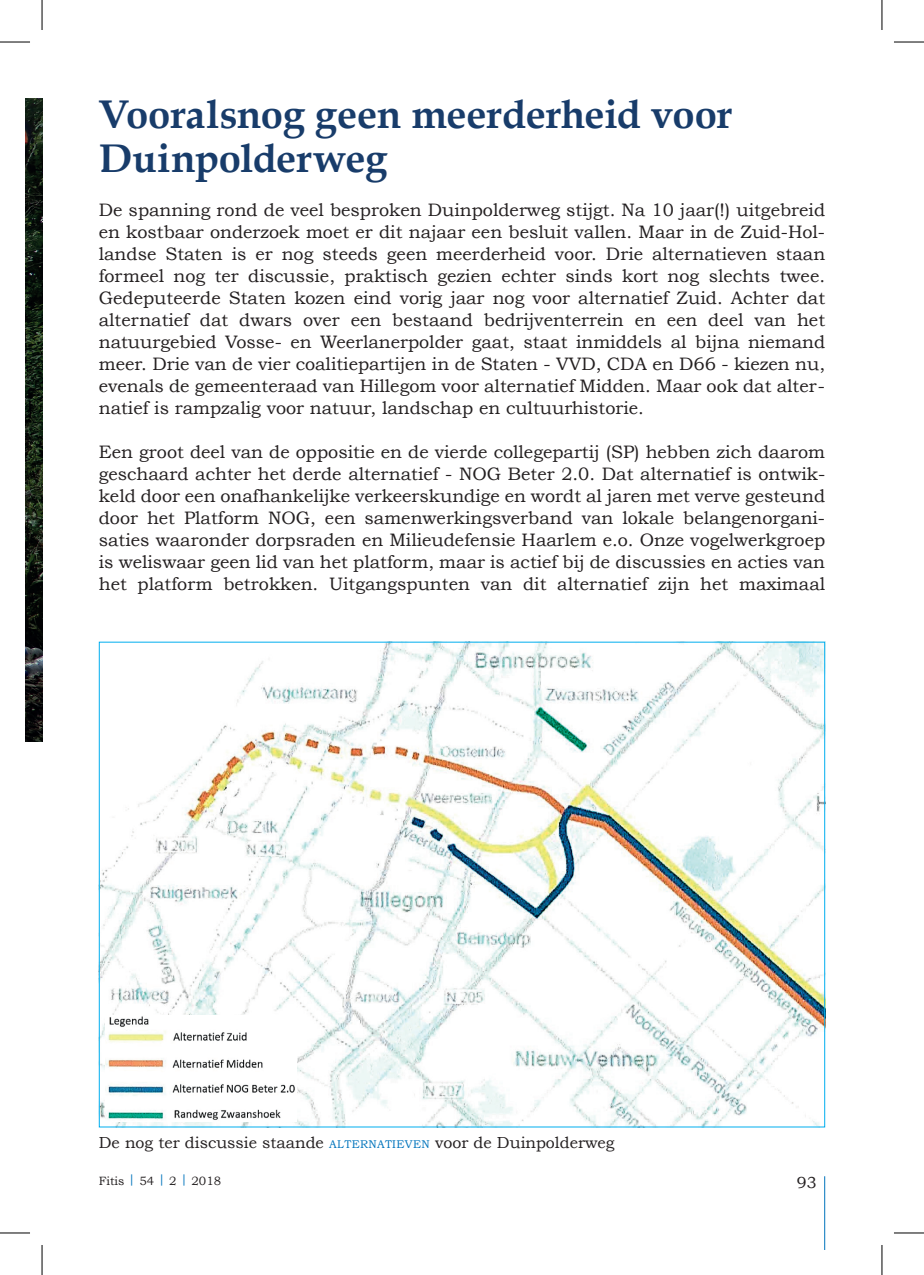
<style>
.page{position:relative;width:924px;height:1275px;background:#fff}
.page>*{position:absolute;margin:0;border:0;box-sizing:border-box;transform-origin:0 0}
.t1{font:700 40px/44px "Book Antiqua";letter-spacing:-.005em;color:#183c6a}
.t2{font:18px/22px "Bookman Old Style";color:#231f20;text-align:justify}
.t3{font:16px "Bookman Old Style";color:#231f20}
.t4{font:12px "Bookman Old Style";color:#231f20}
.s1{font-size:11.2px;color:#0074bc}
</style>
<div class="page">
<hr style="left:823px;top:1176px;width:1px;height:74px;background:#0074bc">
<img style="left:25px;top:99px;width:17px;height:642px">
<img style="left:101px;top:643px;width:721px;height:482px">
<img style="left:105px;top:1015px;width:191px;height:106px">
<hr style="left:0;top:42px;width:30px;height:1px;background:#000">
<hr style="left:893px;top:42px;width:30px;height:1px;background:#000">
<hr style="left:0;top:1232px;width:30px;height:1px;background:#000">
<hr style="left:893px;top:1232px;width:30px;height:1px;background:#000">
<hr style="left:42px;top:0;width:1px;height:30px;background:#000">
<hr style="left:42px;top:1245px;width:1px;height:30px;background:#000">
<hr style="left:881px;top:0;width:1px;height:30px;background:#000">
<hr style="left:881px;top:1245px;width:1px;height:30px;background:#000">
<h1 class="t1" style="left:99px;top:93px;width:635px">Vooralsnog geen meerderheid voor<br>Duinpolderweg</h1>
<p class="t2" style="left:99px;top:199px;width:727px">De spanning rond de veel besproken Duinpolderweg stijgt. Na 10 jaar(!) uitgebreid en kostbaar onderzoek moet er dit najaar een besluit vallen. Maar in de Zuid-Hol&shy;landse Staten is er nog steeds geen meerderheid voor. Drie alternatieven staan formeel nog ter discussie, praktisch gezien echter sinds kort nog slechts twee.<br>Gedeputeerde Staten kozen eind vorig jaar nog voor alternatief Zuid. Achter dat alternatief dat dwars over een bestaand bedrijventerrein en een deel van het natuurgebied Vosse- en Weerlanerpolder gaat, staat inmiddels al bijna niemand meer. Drie van de vier coalitiepartijen in de Staten - VVD, CDA en D66 - kiezen nu, evenals de gemeenteraad van Hillegom voor alternatief Midden. Maar ook dat alter&shy;natief is rampzalig voor natuur, landschap en cultuurhistorie.</p>
<p class="t2" style="left:99px;top:441px;width:727px">Een groot deel van de oppositie en de vierde collegepartij (SP) hebben zich daarom geschaard achter het derde alternatief - NOG Beter 2.0. Dat alternatief is ontwik&shy;keld door een onafhankelijke verkeerskundige en wordt al jaren met verve gesteund door het Platform NOG, een samenwerkingsverband van lokale belangenorgani&shy;saties waaronder dorpsraden en Milieudefensie Haarlem e.o. Onze vogelwerkgroep is weliswaar geen lid van het platform, maar is actief bij de discussies en acties van het platform betrokken. Uitgangspunten van dit alternatief zijn het maximaal</p>
<p class="t3" style="left:99px;top:1133px;width:517px">De nog ter discussie staande <span class="s1">ALTERNATIEVEN</span> voor de Duinpolderweg</p>
<p class="t4" style="left:99px;top:1173px;width:124px">Fitis <sup>|</sup> 54 <sup>|</sup> 2 <sup>|</sup> 2018</p>
<p class="t3" style="left:796px;top:1173px;width:21px">93</p>
</div>
